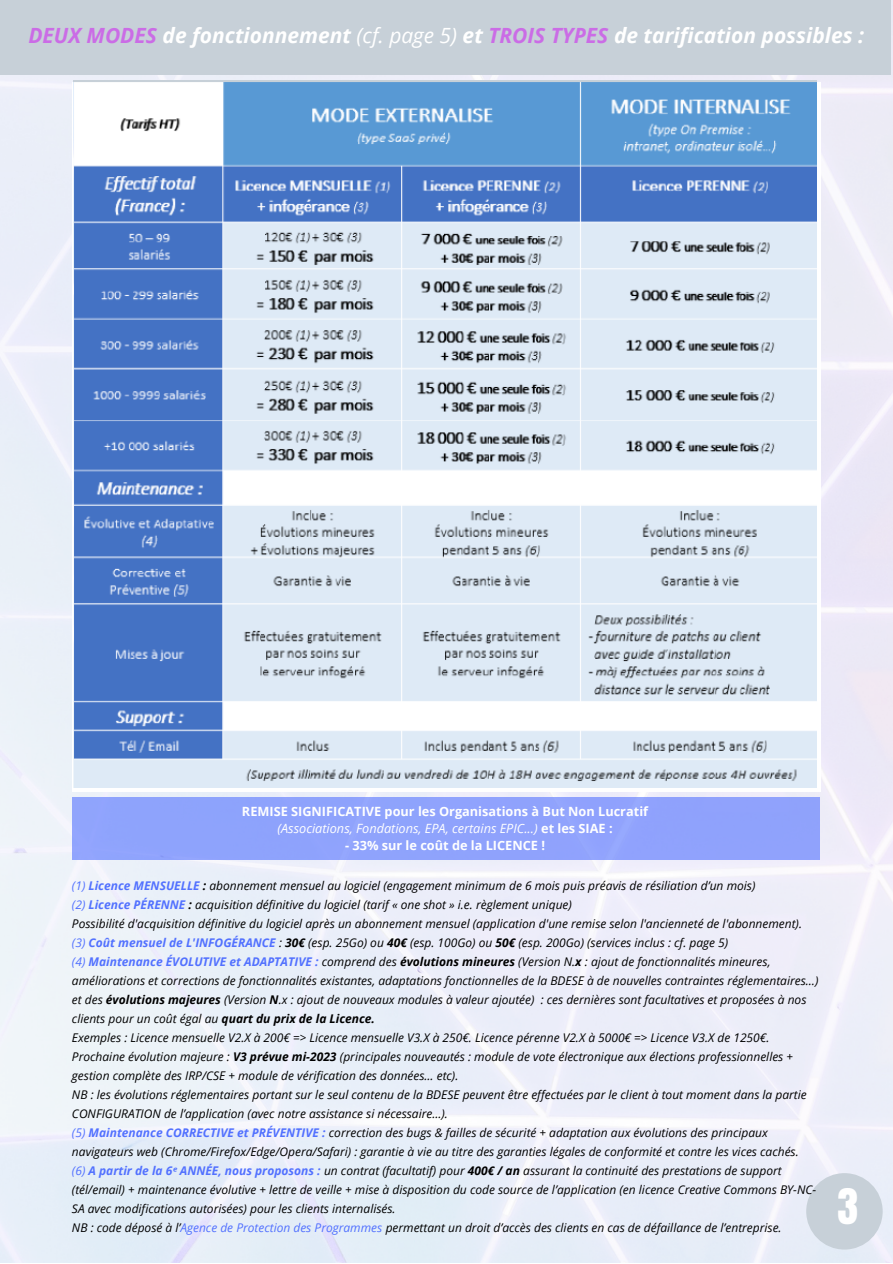
<style>
.page{position:relative;width:893px;height:1264px;background:#fff}
.page>*{position:absolute;margin:0;border:0;box-sizing:border-box;transform-origin:0 0}
.t1{font:42px "Anton";color:#fff}
.t2{font:italic 700 21px "Open Sans";color:#fff}
.t3{font:700 12.75px/17.5px "Open Sans";color:#fff;text-align:center}
.t4{font:italic 12px/19px "Open Sans";color:#000}
.s1{color:#cb6ce6}
.s2{font-weight:400}
.s3{font-weight:400;font-style:italic}
.s4{color:#5271ff}
.s5{font-weight:700;color:#5271ff}
.s6{font-weight:700}
.s7{font-family:"Noto Sans";font-weight:700;color:#5271ff}
</style>
<div class="page">
<div style="left:806px;top:1173px;width:76px;height:76px;background:#c7d0d8;border-radius:50%"></div>
<div style="left:0;top:0;width:890px;height:75px;background:#c7d0d8"></div>
<div style="left:72px;top:797px;width:747px;height:62px;background:#8fa3fc"></div>
<img style="left:74px;top:81px;width:742px;height:706px">
<h2 class="t2" style="left:28px;top:20px;width:837px"><span class="s1">DEUX MODES</span> de fonctionnement <span class="s2">(cf. page 5)</span> et <span class="s1">TROIS TYPES</span> de tarification possibles :</h2>
<p class="t3" style="left:242px;top:801px;width:407px">REMISE SIGNIFICATIVE pour les Organisations à But Non Lucratif <span class="s3">(Associations, Fondations, EPA, certains EPIC...)</span> et les SIAE :</p>
<p class="t3" style="left:345px;top:835px;width:201px">- 33% sur le coût de la LICENCE !</p>
<p class="t4" style="left:72px;top:876px;width:748px"><span class="s4">(1)</span> <span class="s5">Licence MENSUELLE</span> <span class="s6">:</span> abonnement mensuel au logiciel (engagement minimum de 6 mois puis préavis de résiliation d’un mois)<br><span class="s4">(2)</span> <span class="s5">Licence PÉRENNE</span> <span class="s6">:</span> acquisition définitive du logiciel (tarif « one shot » i.e. règlement unique)<br>Possibilité d'acquisition définitive du logiciel après un abonnement mensuel (application d'une remise selon l'ancienneté de l'abonnement). <span class="s4">(3)</span> <span class="s5">Coût mensuel de L'INFOGÉRANCE</span> : <span class="s6">30€</span> (esp. 25Go) ou <span class="s6">40€</span> (esp. 100Go) ou <span class="s6">50€</span> (esp. 200Go) (services inclus : cf. page 5)<br><span class="s4">(4)</span> <span class="s5">Maintenance ÉVOLUTIVE et ADAPTATIVE :</span> comprend des <span class="s6">évolutions mineures</span> (Version N.<span class="s6">x</span> : ajout de fonctionnalités mineures, améliorations et corrections de fonctionnalités existantes, adaptations fonctionnelles de la BDESE à de nouvelles contraintes réglementaires…) et des <span class="s6">évolutions majeures</span> (Version <span class="s6">N</span>.x : ajout de nouveaux modules à valeur ajoutée) : ces dernières sont facultatives et proposées à nos clients pour un coût égal au <span class="s6">quart du prix de la Licence.<br></span>Exemples : Licence mensuelle V2.X à 200€ =&gt; Licence mensuelle V3.X à 250€. Licence pérenne V2.X à 5000€ =&gt; Licence V3.X de 1250€.<br>Prochaine évolution majeure : <span class="s6">V3 prévue mi-2023</span> (principales nouveautés : module de vote électronique aux élections professionnelles + gestion complète des IRP/CSE + module de vérification des données... etc).<br>NB : les évolutions réglementaires portant sur le seul contenu de la BDESE peuvent être effectuées par le client à tout moment dans la partie CONFIGURATION de l’application (avec notre assistance si nécessaire...).<br><span class="s4">(5)</span> <span class="s5">Maintenance CORRECTIVE et PRÉVENTIVE :</span> correction des bugs &amp; failles de sécurité + adaptation aux évolutions des principaux navigateurs web (Chrome/Firefox/Edge/Opera/Safari) : garantie à vie au titre des garanties légales de conformité et contre les vices cachés.<br><span class="s4">(6)</span> <span class="s5">A partir de la 6</span><span class="s7">ᵉ</span> <span class="s5">ANNÉE, nous proposons :</span> un contrat (facultatif) pour <span class="s6">400€ / an</span> assurant la continuité des prestations de support (tél/email) + maintenance évolutive + lettre de veille + mise à disposition du code source de l’application (en licence Creative Commons BY-NC-SA avec modifications autorisées) pour les clients internalisés.<br>NB : code déposé à l’<span class="s4">Agence de Protection des Programmes</span> permettant un droit d’accès des clients en cas de défaillance de l’entreprise.</p>
<h1 class="t1" style="left:837px;top:1176px;width:22px">3</h1>
</div>
